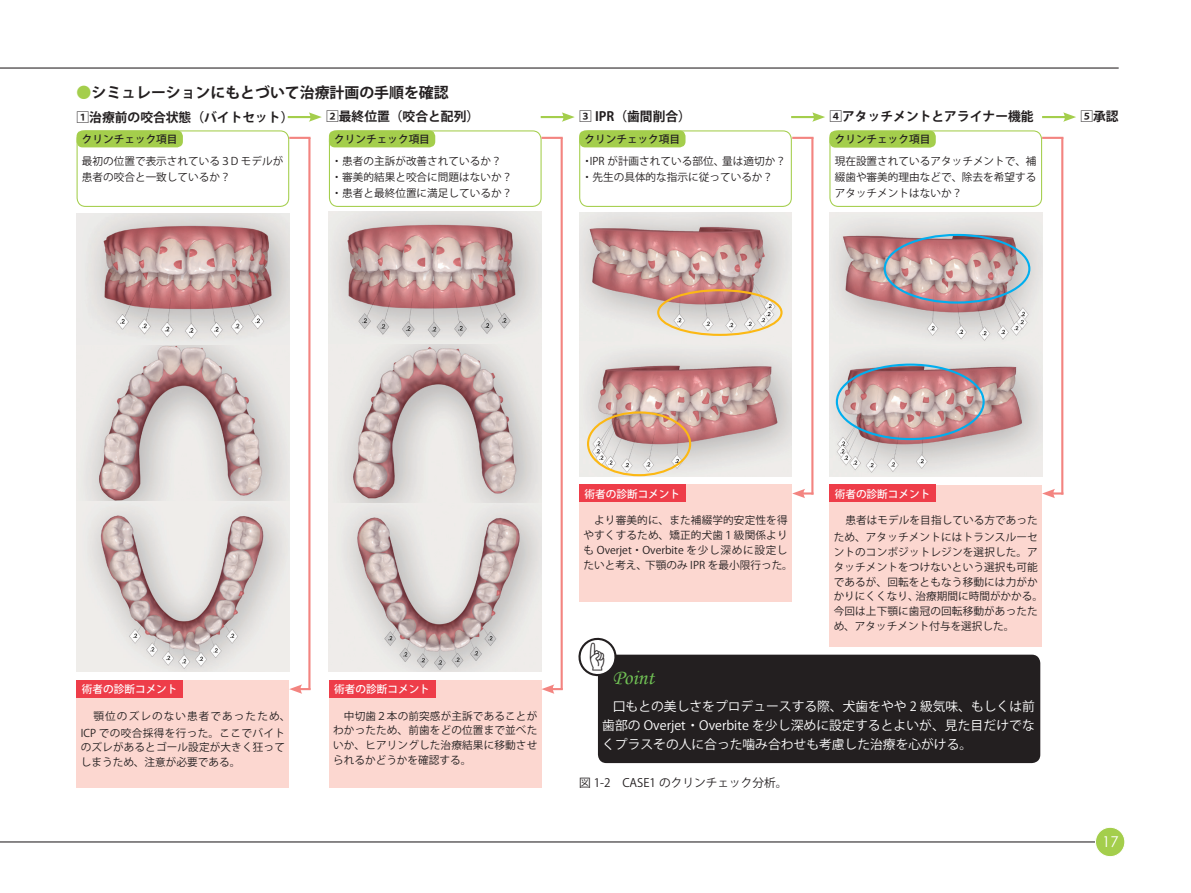
<style>
.page{position:relative;width:1191px;height:893px;background:#fff}
.page>*{position:absolute;margin:0;border:0;box-sizing:border-box;transform-origin:0 0}
.t1{font:300 29.7px "Koz Go Pro";color:#231f20}
.t2{font:21.3px "Monotype Corsiva";color:#6fbf54}
.t3{font:700 14.85px "Koz Go Pr 6 N";color:#231f20}
.t4{font:14.85px "Century Gothic";color:#fff}
.t5{font:12.75px/19.2px "Koz Go Pro";color:#fff;text-align:justify}
.t6{font:700 12.75px "Koz Go Pr 6 N";color:#231f20}
.t7{font:11.7px "Koz Go Pro";color:#231f20}
.t8{font:10.65px/14.9px "Koz Go Pro";color:#231f20}
.t9{font:10.65px/16.5px "Koz Go Pro";letter-spacing:.035em;color:#231f20}
.t10{font:500 10.65px "Koz Go Pro";color:#231f20}
.t11{font:500 10.65px "Koz Go Pro";color:#fff}
.s1{color:#a4ce4c}
</style>
<div class="page">
<hr style="left:0;top:841px;width:1123px;height:1px;background:#231f20">
<div style="left:1095px;top:827px;width:29px;height:30px;background:#a4ce4c;border-radius:50%"></div>
<div style="left:1095px;top:827px;width:30px;height:30px;border:1px solid #fff;border-radius:50%"></div>
<hr style="left:0;top:68px;width:1118px;height:1px;background:#231f20">
<img style="left:77px;top:345px;width:212px;height:156px">
<img style="left:77px;top:501px;width:212px;height:171px">
<img style="left:77px;top:213px;width:212px;height:132px">
<div style="left:77px;top:680px;width:212px;height:107px;background:#fcd7d0"></div>
<div style="left:329px;top:680px;width:212px;height:107px;background:#fcd7d0"></div>
<img style="left:329px;top:344px;width:212px;height:159px">
<img style="left:329px;top:503px;width:212px;height:169px">
<img style="left:329px;top:212px;width:212px;height:132px">
<img style="left:579px;top:213px;width:213px;height:131px">
<div style="left:657px;top:289px;width:125px;height:47px;border:2px solid #fcb814;border-radius:50%"></div>
<svg style="left:579px;top:344px;width:213px;height:133px;background:#d5bdba"></svg>
<img style="left:829px;top:213px;width:213px;height:131px">
<svg style="left:829px;top:344px;width:213px;height:133px;background:#d1bebe"></svg>
<div style="left:883px;top:234px;width:147px;height:70px;border:2px solid #00aeef;border-radius:50%"></div>
<div style="left:836px;top:364px;width:148px;height:76px;border:2px solid #00aeef;border-radius:50%"></div>
<div style="left:587px;top:411px;width:104px;height:65px;border:2px solid #fcb814;border-radius:50%"></div>
<div style="left:77px;top:130px;width:212px;height:77px;border:1px solid #a4ce4c;border-radius:9px"></div>
<div style="left:329px;top:130px;width:212px;height:77px;border:1px solid #a4ce4c;border-radius:9px"></div>
<div style="left:579px;top:130px;width:213px;height:77px;border:1px solid #a4ce4c;border-radius:9px"></div>
<div style="left:829px;top:130px;width:213px;height:77px;border:1px solid #a4ce4c;border-radius:9px"></div>
<hr style="left:288px;top:116px;width:25px;height:2px;background:#a4ce4c">
<svg style="left:309px;top:112px;width:13px;height:10px"></svg>
<hr style="left:541px;top:116px;width:24px;height:2px;background:#a4ce4c">
<svg style="left:562px;top:112px;width:13px;height:10px"></svg>
<hr style="left:791px;top:116px;width:25px;height:2px;background:#a4ce4c">
<svg style="left:812px;top:112px;width:13px;height:10px"></svg>
<hr style="left:1042px;top:116px;width:25px;height:2px;background:#a4ce4c">
<svg style="left:1063px;top:112px;width:13px;height:10px"></svg>
<div style="left:77px;top:130px;width:106px;height:17px;background:#a4ce4c;border-radius:6px"></div>
<div style="left:329px;top:130px;width:106px;height:17px;background:#a4ce4c;border-radius:6px"></div>
<div style="left:579px;top:130px;width:106px;height:17px;background:#a4ce4c;border-radius:6px"></div>
<div style="left:829px;top:131px;width:106px;height:17px;background:#a4ce4c;border-radius:6px"></div>
<svg style="left:289px;top:684px;width:21px;height:10px"></svg>
<hr style="left:289px;top:137px;width:21px;height:2px;background:#f38480">
<hr style="left:308px;top:138px;width:2px;height:552px;background:#f38480">
<svg style="left:541px;top:684px;width:22px;height:10px"></svg>
<hr style="left:541px;top:137px;width:22px;height:2px;background:#f38480">
<hr style="left:560px;top:138px;width:3px;height:552px;background:#f38480">
<svg style="left:792px;top:489px;width:19px;height:9px"></svg>
<hr style="left:792px;top:137px;width:21px;height:2px;background:#f38480">
<hr style="left:811px;top:137px;width:2px;height:358px;background:#f38480">
<svg style="left:1042px;top:489px;width:19px;height:9px"></svg>
<hr style="left:1042px;top:137px;width:21px;height:2px;background:#f38480">
<hr style="left:1061px;top:137px;width:2px;height:358px;background:#f38480">
<svg style="left:77px;top:680px;width:106px;height:17px"></svg>
<div style="left:82px;top:684px;width:96px;height:10px;background:#ee3d49"></div>
<svg style="left:329px;top:680px;width:106px;height:17px"></svg>
<div style="left:334px;top:684px;width:96px;height:10px;background:#ee3d49"></div>
<div style="left:579px;top:485px;width:213px;height:117px;background:#fcd7d0"></div>
<svg style="left:579px;top:485px;width:106px;height:17px"></svg>
<div style="left:584px;top:488px;width:96px;height:11px;background:#ee3d49"></div>
<div style="left:829px;top:485px;width:213px;height:161px;background:#fcd7d0"></div>
<svg style="left:829px;top:485px;width:106px;height:17px"></svg>
<div style="left:834px;top:488px;width:96px;height:11px;background:#ee3d49"></div>
<div style="left:598px;top:655px;width:442px;height:108px;background:#231f20;border-radius:9px"></div>
<svg style="left:578px;top:637px;width:42px;height:40px"></svg>
<h3 class="t3" style="left:77px;top:84px;width:374px"><span class="s1">●</span>シミュレーションにもとづいて治療計画の手順を確認</h3>
<p class="t6" style="left:829px;top:110px;width:206px">4アタッチメントとアライナー機能</p>
<p class="t8" style="left:834px;top:154px;width:203px;line-height:15.9px;text-align:justify">現在設置されているアタッチメントで、補綴歯や審美的理由などで、除去を希望するアタッチメントはないか？</p>
<p class="t6" style="left:326px;top:110px;width:155px">2最終位置（咬合と配列）</p>
<p class="t8" style="left:331px;top:153px;width:182px;line-height:15.9px">・患者の主訴が改善されているか？・審美的結果と咬合に問題はないか？・患者と最終位置に満足しているか？</p>
<p class="t6" style="left:579px;top:110px;width:113px">3 IPR（歯間削合）</p>
<p class="t8" style="left:582px;top:153px;width:206px;line-height:15.9px">・IPR が計画されている部位、量は適切か？・先生の具体的な指示に従っているか？</p>
<p class="t6" style="left:77px;top:111px;width:218px">1治療前の咬合状態（バイトセット）</p>
<p class="t8" style="left:82px;top:153px;width:203px;line-height:15.9px">最初の位置で表示されている３D モデルが患者の咬合と一致しているか？</p>
<p class="t10" style="left:82px;top:132px;width:97px">クリンチェック項目</p>
<p class="t10" style="left:334px;top:132px;width:97px">クリンチェック項目</p>
<p class="t10" style="left:584px;top:132px;width:97px">クリンチェック項目</p>
<p class="t10" style="left:834px;top:132px;width:97px">クリンチェック項目</p>
<p class="t6" style="left:1080px;top:110px;width:40px">5承認</p>
<p class="t11" style="left:82px;top:682px;width:97px">術者の診断コメント</p>
<p class="t11" style="left:334px;top:682px;width:97px">術者の診断コメント</p>
<p class="t9" style="left:81px;top:708px;width:211px;text-indent:13px">顎位のズレのない患者であったため、<br>ICP での咬合採得を行った。ここでバイト</p>
<p class="t8" style="left:81px;top:740px;width:206px">のズレがあるとゴール設定が大きく狂ってしまうため、注意が必要である。</p>
<p class="t8" style="left:333px;top:708px;width:206px;text-align:justify">　中切歯２本の前突感が主訴であることがわかったため、前歯をどの位置まで並べたいか、ヒアリングした治療結果に移動させられるかどうかを確認する。</p>
<p class="t11" style="left:584px;top:487px;width:97px">術者の診断コメント</p>
<p class="t8" style="left:583px;top:513px;width:211px">　より審美的に、また補綴学的安定性を得やすくするため、矯正的犬歯１級関係よりも Overjet・Overbite を少し深めに設定したいと考え、下顎のみ IPR を最小限行った。</p>
<h1 class="t1" style="left:583px;top:638px;width:31px">☝</h1>
<h2 class="t2" style="left:612px;top:665px;width:43px">Point</h2>
<p class="t11" style="left:834px;top:487px;width:97px">術者の診断コメント</p>
<p class="t8" style="left:833px;top:513px;width:206px;line-height:16.5px;text-align:right">患者はモデルを目指している方であったため、アタッチメントにはトランスルーセ</p>
<p class="t8" style="left:833px;top:545px;width:211px">ントのコンポジットレジンを選択した。アタッチメントをつけないという選択も可能であるが、回転をともなう移動には力がかかりにくくなり、治療期間に時間がかかる。今回は上下顎に歯冠の回転移動があったため、アタッチメント付与を選択した。</p>
<p class="t5" style="left:602px;top:697px;width:434px;text-indent:11px">口もとの美しさをプロデュースする際、犬歯をやや 2 級気味、もしくは前歯部の Overjet ・Overbite を少し深めに設定するとよいが、見た目だけでなくプラスその人に合った噛み合わせも考慮した治療を心がける。</p>
<p class="t7" style="left:579px;top:775px;width:210px">図 1-2　CASE1 のクリンチェック分析。</p>
<h3 class="t4" style="left:1102px;top:831px;width:18px">17</h3>
</div>
